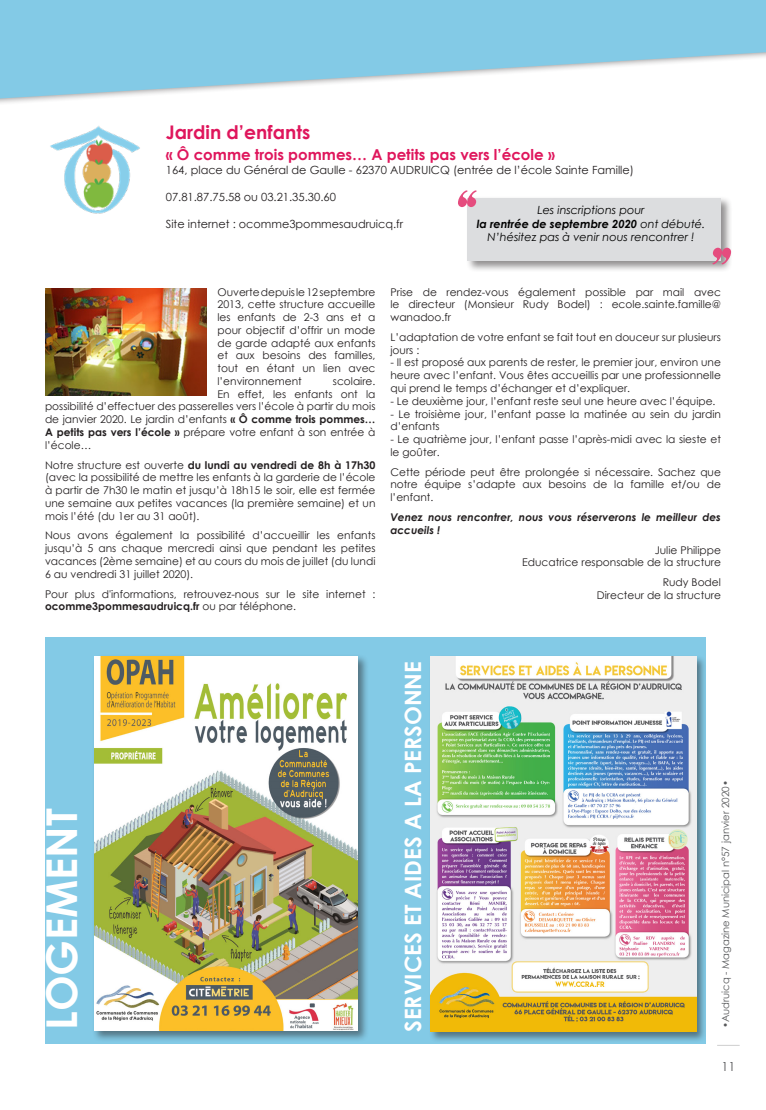
<style>
.page{position:relative;width:766px;height:1110px;background:#fff}
.page>*{position:absolute;margin:0;border:0;box-sizing:border-box;transform-origin:0 0}
.t1{font:90px "Chopin Script";color:#e54c7e}
.t2{font:700 42.5px "Century Gothic";color:#fff}
.t3{font:700 22.5px "Century Gothic";color:#fff}
.t4{font:700 18.75px "Century Gothic";color:#df165c}
.t5{font:700 15px "Century Gothic";color:#df165c}
.t6{font:12.5px "Century Gothic";color:#57585a}
.t7{font:11.25px "Century Gothic";color:#231f20}
.t8{font:italic 11.25px/13.5px "Century Gothic";color:#000;text-align:center}
.t9{font:10.62px/12.8px "Century Gothic";color:#231f20}
.t10{font:italic 700 10.62px/12.8px "Century Gothic";color:#231f20}
.t11{font:10px "Century Gothic";color:#57585a}
.s1{font-weight:700}
</style>
<div class="page">
<div style="left:45px;top:637px;width:660px;height:406px;background:#83cae6"></div>
<div style="left:466px;top:196px;width:266px;height:76px;background:#231f20;opacity:.5"></div>
<div style="left:467px;top:198px;width:254px;height:62px;background:#dcdddf"></div>
<img style="left:64px;top:153px;width:67px;height:61px">
<svg style="left:0;top:0;width:765px;height:98px;fill:#83cae6"></svg>
<img style="left:45px;top:288px;width:162px;height:107px">
<div style="left:428px;top:654px;width:279px;height:388px;background:#231f20;opacity:.5"></div>
<img style="left:430px;top:655px;width:265px;height:376px">
<div style="left:92px;top:654px;width:277px;height:387px;background:#231f20;opacity:.5"></div>
<img style="left:94px;top:655px;width:263px;height:374px">
<p class="t4" style="left:166px;top:118px;width:146px">Jardin d’enfants</p>
<p class="t5" style="left:166px;top:143px;width:390px">« Ô comme trois pommes… A petits pas vers l’école »</p>
<p class="t7" style="left:166px;top:162px;width:469px">164, place du Général de Gaulle - 62370 AUDRUICQ (entrée de l’école Sainte Famille)</p>
<p class="t7" style="left:166px;top:189px;width:172px">07.81.87.75.58 ou 03.21.35.30.60</p>
<p class="t7" style="left:166px;top:216px;width:239px">Site internet : ocomme3pommesaudruicq.fr</p>
<p class="t1" style="left:488px;top:230px;width:21px;rotate:-180deg">"</p>
<p class="t8" style="left:476px;top:203px;width:230px">Les inscriptions pour<br><span class="s1">la rentrée de septembre 2020</span> ont débuté.</p>
<p class="t8" style="left:487px;top:230px;width:208px">N’hésitez pas à venir nous rencontrer !</p>
<p class="t1" style="left:700px;top:224px;width:21px">"</p>
<p class="t9" style="left:217px;top:285px;width:159px;text-align:justify">Ouverte depuis le 12 septembre 2013, cette structure accueille les enfants de 2-3 ans et a pour objectif d’offrir un mode de garde adapté aux enfants et aux besoins des familles, tout en étant un lien avec l’environnement</p>
<p class="t9" style="left:333px;top:374px;width:44px">scolaire.</p>
<p class="t9" style="left:217px;top:387px;width:159px">En effet, les enfants ont la</p>
<p class="t9" style="left:45px;top:400px;width:332px">possibilité d’effectuer des passerelles vers l’école à partir du mois</p>
<p class="t9" style="left:45px;top:412px;width:332px">de janvier 2020. Le jardin d’enfants <span class="s1">« Ô comme trois pommes…</span></p>
<p class="t9" style="left:45px;top:425px;width:332px"><span class="s1">A petits pas vers l’école »</span> prépare votre enfant à son entrée à</p>
<p class="t9" style="left:45px;top:438px;width:48px">l’école…</p>
<p class="t9" style="left:45px;top:458px;width:332px">Notre structure est ouverte <span class="s1">du lundi au vendredi de 8h à 17h30 </span>(avec la possibilité de mettre les enfants à la garderie de l’école</p>
<p class="t9" style="left:45px;top:483px;width:332px;text-align:justify">à partir de 7h30 le matin et jusqu’à 18h15 le soir, elle est fermée une semaine aux petites vacances (la première semaine) et un mois l’été (du 1er au 31 août).</p>
<p class="t9" style="left:45px;top:529px;width:332px;text-align:justify">Nous avons également la possibilité d’accueillir les enfants jusqu’à 5 ans chaque mercredi ainsi que pendant les petites vacances (2ème semaine) et au cours du mois de juillet (du lundi 6 au vendredi 31 juillet 2020).</p>
<p class="t9" style="left:45px;top:587px;width:332px">Pour plus d'informations, retrouvez-nous sur le site internet : <span class="s1">ocomme3pommesaudruicq.fr</span> ou par téléphone.</p>
<p class="t9" style="left:390px;top:285px;width:332px;text-align:justify">Prise de rendez-vous également possible par mail avec le directeur (Monsieur Rudy Bodel) : ecole.sainte.famille@ wanadoo.fr</p>
<p class="t9" style="left:390px;top:330px;width:332px">L’adaptation de votre enfant se fait tout en douceur sur plusieurs jours :</p>
<p class="t9" style="left:390px;top:356px;width:332px">- Il est proposé aux parents de rester, le premier jour, environ une heure avec l’enfant. Vous êtes accueillis par une professionnelle</p>
<p class="t9" style="left:390px;top:381px;width:241px">qui prend le temps d’échanger et d’expliquer.</p>
<p class="t9" style="left:390px;top:394px;width:326px">- Le deuxième jour, l’enfant reste seul une heure avec l’équipe.</p>
<p class="t9" style="left:390px;top:407px;width:332px">- Le troisième jour, l’enfant passe la matinée au sein du jardin d’enfants</p>
<p class="t9" style="left:390px;top:432px;width:332px">- Le quatrième jour, l’enfant passe l’après-midi avec la sieste et le goûter.</p>
<p class="t9" style="left:390px;top:465px;width:332px;text-align:justify">Cette période peut être prolongée si nécessaire. Sachez que notre équipe s’adapte aux besoins de la famille et/ou de l’enfant.</p>
<p class="t10" style="left:390px;top:510px;width:332px">Venez nous rencontrer, nous vous réserverons le meilleur des accueils !</p>
<p class="t9" style="left:654px;top:543px;width:68px">Julie Philippe</p>
<p class="t9" style="left:522px;top:556px;width:200px">Educatrice responsable de la structure</p>
<p class="t9" style="left:662px;top:575px;width:60px">Rudy Bodel</p>
<p class="t9" style="left:596px;top:588px;width:125px">Directeur de la structure</p>
<p class="t2" style="left:29px;top:1029px;width:223px;rotate:-90deg">LOGEMENT</p>
<p class="t3" style="left:396px;top:1031px;width:372px;rotate:-90deg">SERVICES ET AIDES A LA PERSONNE</p>
<p class="t11" style="left:718px;top:1028px;width:250px;rotate:-90deg">•Audruicq - Magazine Municipal n°57 janvier 2020•</p>
<p class="t6" style="left:721px;top:1057px;width:15px">11</p>
</div>
